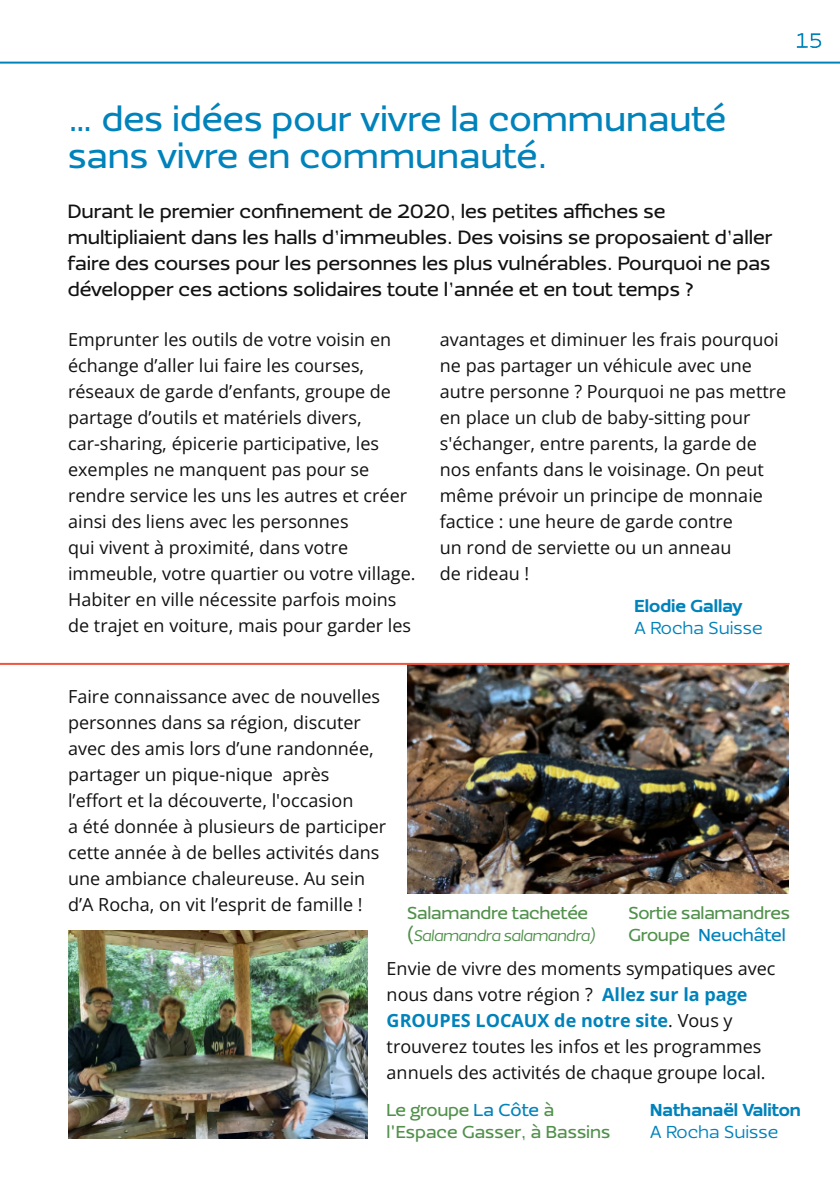
<style>
.page{position:relative;width:840px;height:1191px;background:#fff}
.page>*{position:absolute;margin:0;border:0;box-sizing:border-box;transform-origin:0 0}
.t1{font:500 36px/37.8px "Ezzo";color:#0082bb}
.t2{font:500 22px "Ezzo";color:#0082bb}
.t3{font:500 20px/26px "Ezzo";color:#121112}
.t4{font:18px/26px "Open Sans";color:#121112}
.t5{font:500 18px/22px "Ezzo";letter-spacing:-.015em;color:#50904b}
.t6{font:900 18px "Ezzo";color:#0082bb}
.t7{font:18px "Ezzo";color:#0082bb}
.t8{font:italic 16px "Ezzo";letter-spacing:-.035em;color:#50904b}
.s1{font-weight:500;font-style:normal;font-size:18px}
.s2{color:#0082bb}
.s3{font-weight:700;color:#0082bb}
</style>
<div class="page">
<img style="left:407px;top:665px;width:381px;height:228px">
<img style="left:68px;top:931px;width:299px;height:207px">
<hr style="left:0;top:62px;width:839px;height:2px;background:#0082bb">
<hr style="left:0;top:663px;width:788px;height:2px;background:#f0543f">
<p class="t2" style="left:795px;top:32px;width:28px">15</p>
<h1 class="t1" style="left:68px;top:103px;width:659px">… des idées pour vivre la communauté sans vivre en communauté.</h1>
<p class="t3" style="left:68px;top:200px;width:705px">Durant le premier confinement de 2020, les petites affiches se multipliaient dans les halls d’immeubles. Des voisins se proposaient d’aller faire des courses pour les personnes les plus vulnérables. Pourquoi ne pas développer ces actions solidaires toute l’année et en tout temps ?</p>
<p class="t4" style="left:68px;top:326px;width:349px">Emprunter les outils de votre voisin en échange d’aller lui faire les courses, réseaux de garde d’enfants, groupe de partage d’outils et matériels divers, car-sharing, épicerie participative, les exemples ne manquent pas pour se rendre service les uns les autres et créer ainsi des liens avec les personnes<br>qui vivent à proximité, dans votre immeuble, votre quartier ou votre village.<br>Habiter en ville nécessite parfois moins de trajet en voiture, mais pour garder les</p>
<p class="t4" style="left:439px;top:326px;width:348px">avantages et diminuer les frais pourquoi ne pas partager un véhicule avec une autre personne ? Pourquoi ne pas mettre en place un club de baby-sitting pour s'échanger, entre parents, la garde de nos enfants dans le voisinage. On peut même prévoir un principe de monnaie factice : une heure de garde contre<br>un rond de serviette ou un anneau<br>de rideau !</p>
<p class="t6" style="left:634px;top:599px;width:109px">Elodie Gallay</p>
<p class="t7" style="left:634px;top:621px;width:130px">A Rocha Suisse</p>
<p class="t4" style="left:68px;top:682px;width:319px">Faire connaissance avec de nouvelles personnes dans sa région, discuter avec des amis lors d’une randonnée, partager un pique-nique après l’effort et la découverte, l'occasion<br>a été donnée à plusieurs de participer cette année à de belles activités dans une ambiance chaleureuse. Au sein d’A Rocha, on vit l’esprit de famille !</p>
<p class="t5" style="left:407px;top:903px;width:182px">Salamandre tachetée</p>
<p class="t8" style="left:407px;top:930px;width:190px"><span class="s1">(</span>Salamandra salamandra)</p>
<p class="t5" style="left:628px;top:903px;width:163px">Sortie salamandres<br>Groupe <span class="s2">Neuchâtel</span></p>
<p class="t4" style="left:386px;top:955px;width:390px">Envie de vivre des moments sympatiques avec nous dans votre région ? <span class="s3">Allez sur la page GROUPES LOCAUX de notre site</span>. Vous y trouverez toutes les infos et les programmes annuels des activités de chaque groupe local.</p>
<p class="t5" style="left:386px;top:1100px;width:225px">Le groupe <span class="s2">La Côte</span> à l'Espace Gasser, à Bassins</p>
<p class="t6" style="left:650px;top:1103px;width:152px">Nathanaël Valiton</p>
<p class="t7" style="left:650px;top:1125px;width:130px">A Rocha Suisse</p>
</div>
